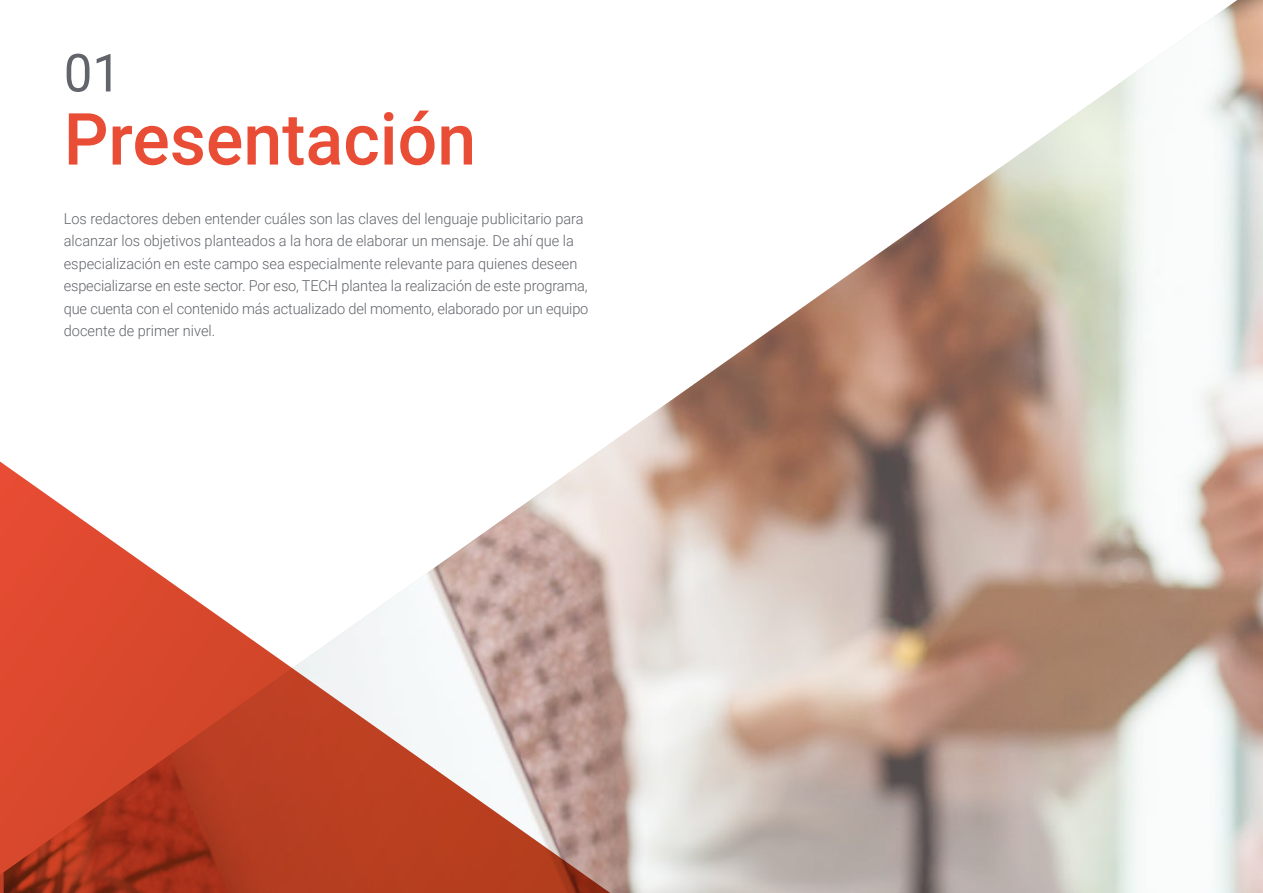
<style>
.page{position:relative;width:1263px;height:893px;background:#fff}
.page>*{position:absolute;margin:0;border:0;box-sizing:border-box;transform-origin:0 0}
.t1{font:500 72px "Roboto";color:#e94d35}
.t2{font:52.5px "Roboto";color:#61646a}
.t3{font:300 15px/22.5px "Roboto";color:#61646a}
</style>
<div class="page">
<img style="left:607px;top:0;width:656px;height:893px">
<svg style="left:0;top:446px;width:640px;height:447px"></svg>
<h2 class="t2" style="left:64px;top:36px;width:59px">01</h2>
<h1 class="t1" style="left:64px;top:89px;width:414px">Presentación</h1>
<p class="t3" style="left:64px;top:207px;width:526px">Los redactores deben entender cuáles son las claves del lenguaje publicitario para alcanzar los objetivos planteados a la hora de elaborar un mensaje. De ahí que la especialización en este campo sea especialmente relevante para quienes deseen especializarse en este sector. Por eso, TECH plantea la realización de este programa, que cuenta con el contenido más actualizado del momento, elaborado por un equipo docente de primer nivel.</p>
</div>
